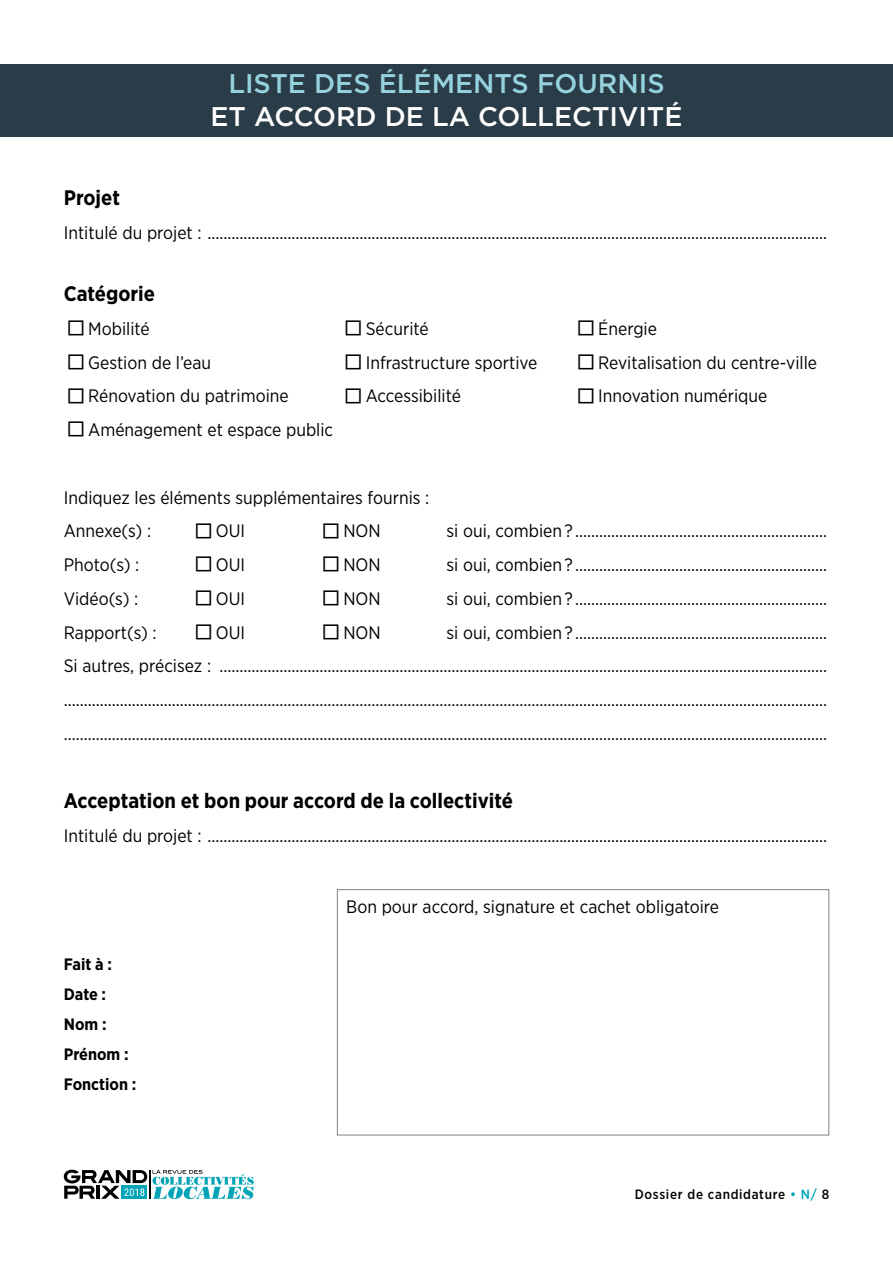
<style>
.page{position:relative;width:893px;height:1263px;background:#fff}
.page>*{position:absolute;margin:0;border:0;box-sizing:border-box;transform-origin:0 0}
.t1{font:500 27px "Gotham";color:#fff}
.t2{font:500 27px "Gotham";color:#95d2dd}
.t3{font:700 21px "Gotham Narrow";color:#000}
.t4{font:18px/33.8px "Gotham Narrow";color:#000}
.t5{font:700 16.5px/30px "Gotham Narrow";color:#000}
.t6{font:500 13.5px "Gotham Narrow";letter-spacing:.05em;color:#000}
.s1{color:#00a4b7}
</style>
<div class="page">
<svg style="left:64px;top:1170px;width:190px;height:29px"></svg>
<div style="left:0;top:64px;width:893px;height:72px;background:#2a3c48"></div>
<div style="left:337px;top:889px;width:492px;height:246px;border:1px solid #818181"></div>
<h1 class="t2" style="left:228px;top:66px;width:438px">LISTE DES ÉLÉMENTS FOURNIS</h1>
<h1 class="t1" style="left:210px;top:98px;width:473px">ET ACCORD DE LA COLLECTIVITÉ</h1>
<p class="t3" style="left:64px;top:184px;width:58px">Projet</p>
<p class="t4" style="left:64px;top:215px;width:765px">Intitulé du projet : ...........................................................................................................................................................</p>
<p class="t3" style="left:64px;top:280px;width:93px">Catégorie</p>
<p class="t4" style="left:88px;top:311px;width:63px">Mobilité</p>
<p class="t4" style="left:366px;top:311px;width:65px">Sécurité</p>
<p class="t4" style="left:598px;top:311px;width:60px">Énergie</p>
<p class="t4" style="left:88px;top:345px;width:124px">Gestion de l’eau</p>
<p class="t4" style="left:366px;top:345px;width:173px">Infrastructure sportive</p>
<p class="t4" style="left:598px;top:345px;width:220px">Revitalisation du centre-ville</p>
<p class="t4" style="left:88px;top:379px;width:202px">Rénovation du patrimoine</p>
<p class="t4" style="left:366px;top:379px;width:97px">Accessibilité</p>
<p class="t4" style="left:598px;top:379px;width:171px">Innovation numérique</p>
<p class="t4" style="left:88px;top:412px;width:246px">Aménagement et espace public</p>
<p class="t4" style="left:64px;top:480px;width:367px">Indiquez les éléments supplémentaires fournis :<br>Annexe(s) :</p>
<p class="t4" style="left:216px;top:514px;width:31px">OUI</p>
<p class="t4" style="left:343px;top:514px;width:39px">NON</p>
<p class="t4" style="left:446px;top:514px;width:382px">si oui, combien ? ...............................................................</p>
<p class="t4" style="left:64px;top:547px;width:77px">Photo(s) :</p>
<p class="t4" style="left:216px;top:547px;width:31px">OUI</p>
<p class="t4" style="left:343px;top:547px;width:39px">NON</p>
<p class="t4" style="left:446px;top:547px;width:382px">si oui, combien ? ...............................................................</p>
<p class="t4" style="left:64px;top:581px;width:76px">Vidéo(s) :</p>
<p class="t4" style="left:216px;top:581px;width:31px">OUI</p>
<p class="t4" style="left:343px;top:581px;width:39px">NON</p>
<p class="t4" style="left:446px;top:581px;width:382px">si oui, combien ? ...............................................................</p>
<p class="t4" style="left:64px;top:615px;width:94px">Rapport(s) :</p>
<p class="t4" style="left:216px;top:615px;width:31px">OUI</p>
<p class="t4" style="left:343px;top:615px;width:39px">NON</p>
<p class="t4" style="left:64px;top:615px;width:765px;text-align:justify;text-indent:383px">si oui, combien ? ...............................................................<br>Si autres, précisez : ........................................................................................................................................................ ............................................................................................................................................................................................... ...............................................................................................................................................................................................</p>
<p class="t3" style="left:64px;top:787px;width:451px">Acceptation et bon pour accord de la collectivité</p>
<p class="t4" style="left:64px;top:818px;width:765px">Intitulé du projet : ...........................................................................................................................................................</p>
<p class="t5" style="left:64px;top:949px;width:74px">Fait à :<br>Date :<br>Nom :<br>Prénom :<br>Fonction :</p>
<p class="t4" style="left:346px;top:889px;width:374px">Bon pour accord, signature et cachet obligatoire</p>
<p class="t6" style="left:635px;top:1186px;width:196px">Dossier de candidature <span class="s1">• N/</span> 8</p>
</div>
